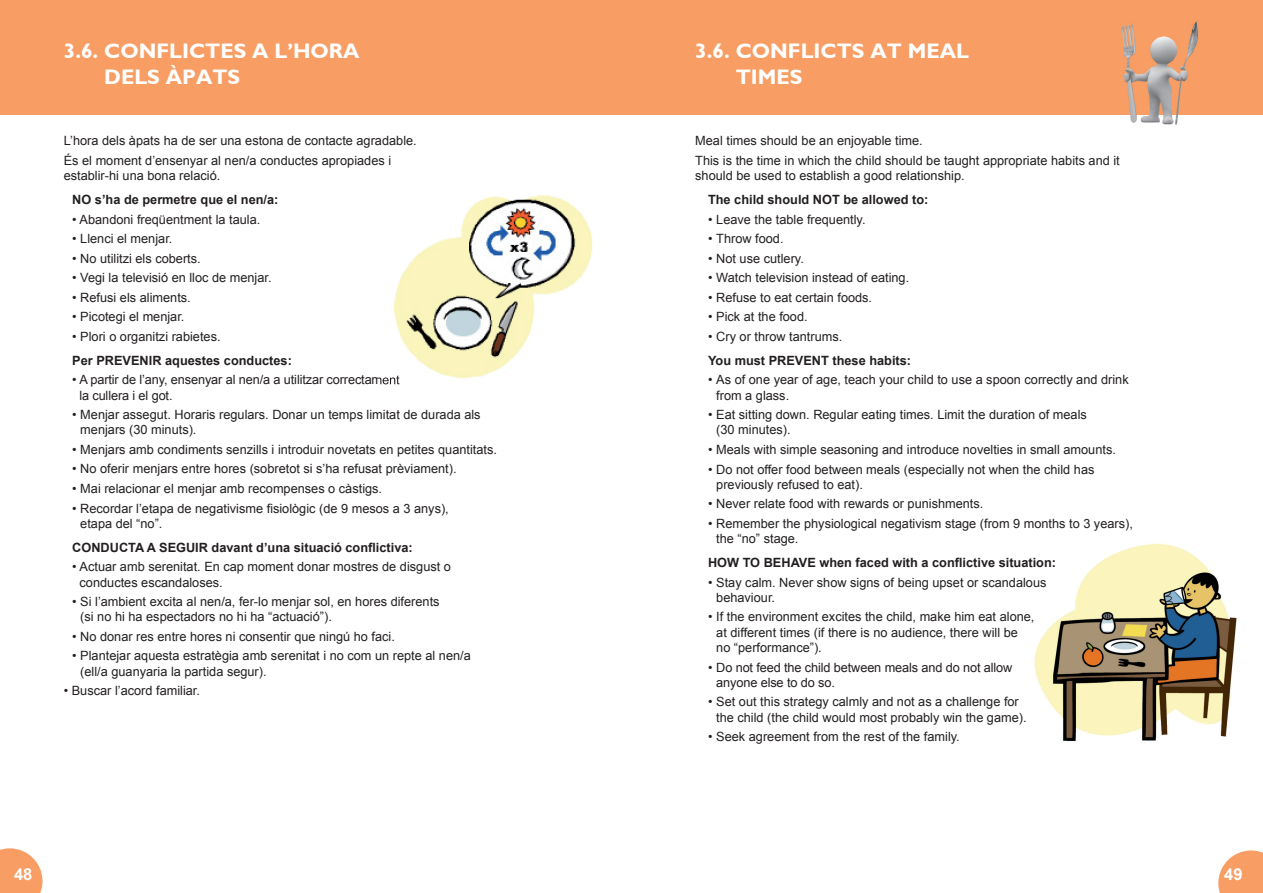
<style>
.page{position:relative;width:1263px;height:893px;background:#fff}
.page>*{position:absolute;margin:0;border:0;box-sizing:border-box;transform-origin:0 0}
.t1{font:700 21px/25.2px "Gill Sans";color:#fff}
.t2{font:700 16.5px "Arial";color:#fff}
.t3{font:12.75px/15.3px "Arial";color:#231f20}
.t4{font:700 12.75px "Arial";color:#231f20}
</style>
<div class="page">
<div style="left:0;top:0;width:631px;height:115px;background:#f89e64"></div>
<div style="left:631px;top:0;width:632px;height:115px;background:#f89e64"></div>
<svg style="left:0;top:848px;width:43px;height:45px;background:#f9ac7a"></svg>
<svg style="left:1218px;top:850px;width:45px;height:43px;background:#f8ac7a"></svg>
<img style="left:1121px;top:21px;width:78px;height:104px">
<img style="left:1034px;top:543px;width:203px;height:198px">
<img style="left:394px;top:195px;width:199px;height:190px">
<img style="left:378px;top:375px;width:21px;height:10px">
<h1 class="t1" style="left:104px;top:39px;width:257px;text-indent:-40px">3.6. CONFLICTES A L’HORA<br>DELS ÀPATS</h1>
<p class="t3" style="left:64px;top:131px;width:354px;line-height:19.5px">L’hora dels àpats ha de ser una estona de contacte agradable.<br>És el moment d’ensenyar al nen/a conductes apropiades i</p>
<p class="t3" style="left:64px;top:168px;width:158px">establir-hi una bona relació.</p>
<p class="t4" style="left:72px;top:191px;width:208px">NO s’ha de permetre que el nen/a:</p>
<p class="t3" style="left:72px;top:212px;width:190px">• Abandoni freqüentment la taula.</p>
<p class="t3" style="left:72px;top:231px;width:102px">• Llenci el menjar.</p>
<p class="t3" style="left:72px;top:251px;width:130px">• No utilitzi els coberts.</p>
<p class="t3" style="left:72px;top:270px;width:201px">• Vegi la televisió en lloc de menjar.</p>
<p class="t3" style="left:72px;top:290px;width:120px">• Refusi els aliments.</p>
<p class="t3" style="left:72px;top:309px;width:114px">• Picotegi el menjar.</p>
<p class="t3" style="left:72px;top:329px;width:150px">• Plori o organitzi rabietes.</p>
<p class="t4" style="left:72px;top:352px;width:221px">Per PREVENIR aquestes conductes:</p>
<p class="t3" style="left:79px;top:372px;width:322px;text-indent:-7px">• A partir de l’any, ensenyar al nen/a a utilitzar correctament la cullera i el got.</p>
<p class="t3" style="left:80px;top:407px;width:402px;text-indent:-8px">• Menjar assegut. Horaris regulars. Donar un temps limitat de durada als menjars (30 minuts).</p>
<p class="t3" style="left:72px;top:442px;width:426px">• Menjars amb condiments senzills i introduir novetats en petites quantitats.</p>
<p class="t3" style="left:72px;top:461px;width:386px">• No oferir menjars entre hores (sobretot si s’ha refusat prèviament).</p>
<p class="t3" style="left:72px;top:481px;width:311px">• Mai relacionar el menjar amb recompenses o càstigs.</p>
<p class="t3" style="left:80px;top:501px;width:370px;text-indent:-8px">• Recordar l’etapa de negativisme fisiològic (de 9 mesos a 3 anys), etapa del “no”.</p>
<p class="t4" style="left:72px;top:539px;width:342px">CONDUCTA A SEGUIR davant d’una situació conflictiva:</p>
<p class="t3" style="left:80px;top:559px;width:373px;text-indent:-7px">• Actuar amb serenitat. En cap moment donar mostres de disgust o conductes escandaloses.</p>
<p class="t3" style="left:80px;top:594px;width:361px;text-indent:-8px">• Si l’ambient excita al nen/a, fer-lo menjar sol, en hores diferents (si no hi ha espectadors no hi ha “actuació”).</p>
<p class="t3" style="left:72px;top:629px;width:324px">• No donar res entre hores ni consentir que ningú ho faci.</p>
<p class="t3" style="left:80px;top:648px;width:392px;text-indent:-8px">• Plantejar aquesta estratègia amb serenitat i no com un repte al nen/a (ell/a guanyaria la partida segur).</p>
<p class="t3" style="left:64px;top:683px;width:138px">• Buscar l’acord familiar.</p>
<h1 class="t1" style="left:736px;top:39px;width:235px;text-indent:-40px">3.6. CONFLICTS AT MEAL<br>TIMES</h1>
<p class="t3" style="left:695px;top:131px;width:426px;line-height:19.5px">Meal times should be an enjoyable time.<br>This is the time in which the child should be taught appropriate habits and it</p>
<p class="t3" style="left:695px;top:168px;width:271px">should be used to establish a good relationship.</p>
<p class="t4" style="left:708px;top:191px;width:222px">The child should NOT be allowed to:</p>
<p class="t3" style="left:708px;top:212px;width:159px">• Leave the table frequently.</p>
<p class="t3" style="left:708px;top:231px;width:77px">• Throw food.</p>
<p class="t3" style="left:708px;top:251px;width:97px">• Not use cutlery.</p>
<p class="t3" style="left:708px;top:270px;width:203px">• Watch television instead of eating.</p>
<p class="t3" style="left:708px;top:290px;width:166px">• Refuse to eat certain foods.</p>
<p class="t3" style="left:708px;top:309px;width:101px">• Pick at the food.</p>
<p class="t3" style="left:708px;top:329px;width:136px">• Cry or throw tantrums.</p>
<p class="t4" style="left:708px;top:352px;width:205px">You must PREVENT these habits:</p>
<p class="t3" style="left:716px;top:372px;width:414px;text-indent:-8px">• As of one year of age, teach your child to use a spoon correctly and drink from a glass.</p>
<p class="t3" style="left:716px;top:407px;width:372px;text-indent:-8px">• Eat sitting down. Regular eating times. Limit the duration of meals (30 minutes).</p>
<p class="t3" style="left:708px;top:442px;width:409px">• Meals with simple seasoning and introduce novelties in small amounts.</p>
<p class="t3" style="left:716px;top:461px;width:380px;text-indent:-8px">• Do not offer food between meals (especially not when the child has previously refused to eat).</p>
<p class="t3" style="left:708px;top:496px;width:277px">• Never relate food with rewards or punishments.</p>
<p class="t3" style="left:716px;top:516px;width:418px;text-indent:-8px">• Remember the physiological negativism stage (from 9 months to 3 years), the “no” stage.</p>
<p class="t4" style="left:708px;top:554px;width:350px">HOW TO BEHAVE when faced with a conflictive situation:</p>
<p class="t3" style="left:716px;top:575px;width:332px;text-indent:-8px">• Stay calm. Never show signs of being upset or scandalous behaviour.</p>
<p class="t3" style="left:716px;top:609px;width:320px;text-indent:-8px">• If the environment excites the child, make him eat alone, at different times (if there is no audience, there will be no “performance”).</p>
<p class="t3" style="left:716px;top:660px;width:298px;text-indent:-8px">• Do not feed the child between meals and do not allow anyone else to do so.</p>
<p class="t3" style="left:716px;top:694px;width:312px;text-indent:-8px">• Set out this strategy calmly and not as a challenge for the child (the child would most probably win the game).</p>
<p class="t3" style="left:708px;top:729px;width:253px">• Seek agreement from the rest of the family.</p>
<p class="t2" style="left:14px;top:863px;width:20px">48</p>
<p class="t2" style="left:1224px;top:863px;width:20px">49</p>
</div>
